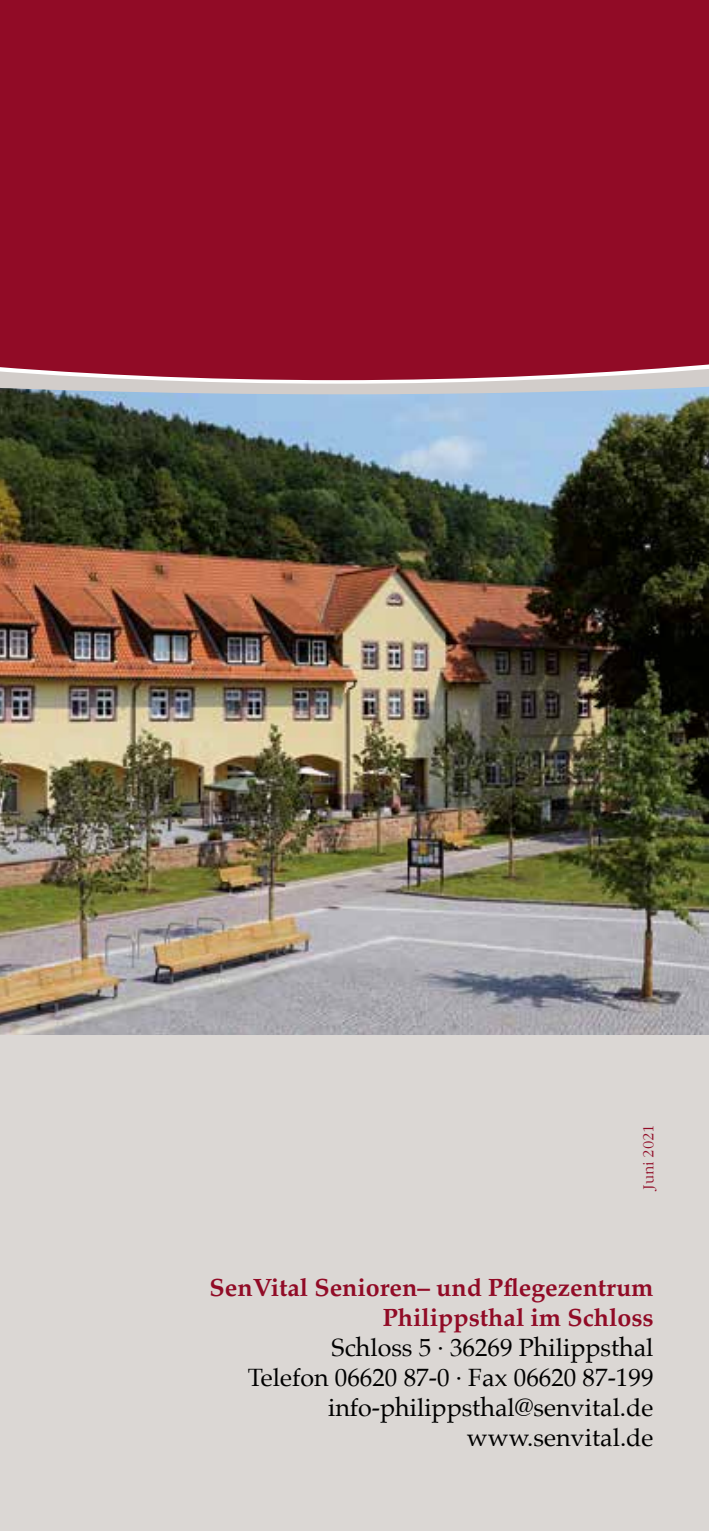
<style>
.page{position:relative;width:709px;height:1531px;background:#dbd7d4}
.page>*{position:absolute;margin:0;border:0;box-sizing:border-box;transform-origin:0 0}
.t1{font:25px/30px "Palatino";color:#000;text-align:right}
.t2{font:700 25px/30px "Palatino";color:#910b26;text-align:right}
.t3{font:300 15px "Garamond Itc T";color:#910b26}
</style>
<div class="page">
<img style="left:0;top:394px;width:709px;height:641px">
<svg style="left:0;top:386px;width:709px;height:8px;fill:#d2cdca"></svg>
<div style="left:0;top:0;width:709px;height:380px;background:#910b26"></div>
<p class="t3" style="left:640px;top:1189px;width:66px;rotate:-90deg">Juni 2021</p>
<p class="t2" style="left:210px;top:1272px;width:445px">SenVital Senioren– und Pflegezentrum<br>Philippsthal im Schloss</p>
<p class="t1" style="left:248px;top:1332px;width:407px">Schloss 5 · 36269 Philippsthal<br>Telefon 06620 87-0 · Fax 06620 87-199 info-philippsthal@senvital.de www.senvital.de</p>
</div>
